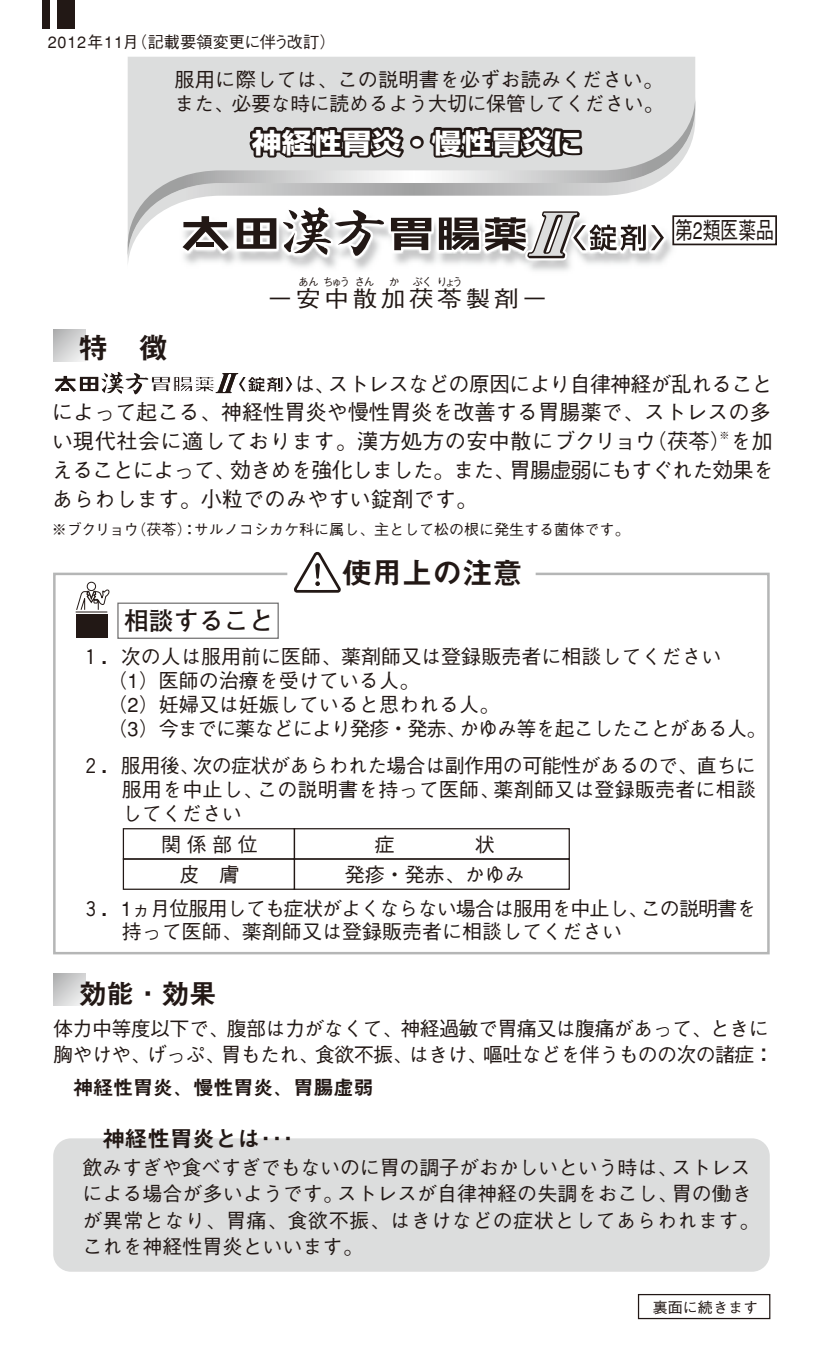
<style>
.page{position:relative;width:823px;height:1354px;background:#fff}
.page>*{position:absolute;margin:0;border:0;box-sizing:border-box;transform-origin:0 0}
.t1{font:30px "Midashi Go MB31";color:#221815}
.t2{font:27.5px "Midashi Go MB31";color:#221815}
.t3{font:700 27px "Shin Go";color:#fff;scale:1.11 1}
.t4{font:700 25px "Futo Go B101";color:#221815}
.t5{font:500 23.75px "Gothic BBB";color:#221815;scale:.75 1}
.t6{font:22.5px "Midashi Go MB31";color:#221815}
.t7{font:500 22.5px "Gothic BBB";letter-spacing:.13em;color:#221815;scale:1.11 1}
.t8{font:500 21.25px/28.8px "Gothic BBB";letter-spacing:-.005em;color:#221815;text-align:justify}
.t9{font:500 21.25px/28.8px "Gothic BBB";letter-spacing:-.045em;color:#221815}
.t10{font:500 20px/23.8px "Gothic BBB";color:#221815}
.t11{font:500 20px/26.2px "Gothic BBB";letter-spacing:-.03em;color:#221815}
.t12{font:500 20px/23.8px "Gothic BBB";letter-spacing:-.045em;color:#221815}
.t13{font:20px "Midashi Go MB31";color:#221815}
.t14{font:500 16.25px "Gothic BBB";color:#221815}
.t15{font:500 15px "Gothic BBB";color:#221815}
.t16{font:500 11.25px "Gothic BBB";letter-spacing:-.18em;color:#221815}
.t17{font:500 10px "Gothic BBB";color:#221815}
</style>
<div class="page">
<svg style="left:53px;top:572px;width:717px;height:383px"></svg>
<svg style="left:291px;top:551px;width:51px;height:43px"></svg>
<div style="left:123px;top:828px;width:172px;height:31px;border:1px solid #221815"></div>
<div style="left:123px;top:858px;width:172px;height:32px;border:1px solid #221815"></div>
<div style="left:293px;top:828px;width:276px;height:31px;border:1px solid #221815"></div>
<div style="left:293px;top:858px;width:276px;height:32px;border:1px solid #221815"></div>
<div style="left:117px;top:602px;width:161px;height:37px;border:1px solid #727171"></div>
<div style="left:53px;top:1138px;width:716px;height:133px;background:#dcdddd;border-radius:18px"></div>
<svg style="left:53px;top:329px;width:32px;height:32px"></svg>
<svg style="left:53px;top:973px;width:32px;height:32px"></svg>
<div style="left:87px;top:582px;width:9px;height:9px;border:1px solid #221815;border-radius:50%"></div>
<hr style="left:76px;top:611px;width:31px;height:1px;background:#221815">
<div style="left:76px;top:614px;width:31px;height:24px;background:#221815"></div>
<svg style="left:76px;top:587px;width:34px;height:24px"></svg>
<div style="left:637px;top:1294px;width:133px;height:25px;border:1px solid #221815"></div>
<svg style="left:55px;top:372px;width:237px;height:22px"></svg>
<div style="left:672px;top:215px;width:104px;height:30px;border:2px solid #221815"></div>
<div style="left:128px;top:57px;width:566px;height:40px;background:#dcdddd"></div>
<svg style="left:128px;top:97px;width:566px;height:162px"></svg>
<svg style="left:175px;top:108px;width:494px;height:163px"></svg>
<div style="left:43px;top:0;width:7px;height:28px;background:#221815"></div>
<div style="left:57px;top:0;width:17px;height:28px;background:#221815"></div>
<p class="t14" style="left:48px;top:33px;width:289px">2012年11月（記載要領変更に伴う改訂）</p>
<p class="t10" style="left:174px;top:68px;width:490px">服用に際しては、この説明書を必ずお読みください。また、必要な時に読めるよう大切に保管してください。</p>
<h3 class="t3" style="left:251px;top:124px;width:299px">神経性胃炎・慢性胃炎に</h3>
<p class="t16" style="left:298px;top:275px;width:167px">あんちゅうさん か ぶくりょう</p>
<p class="t7" style="left:267px;top:286px;width:253px">－安中散加茯苓製剤－</p>
<p class="t5" style="left:674px;top:217px;width:133px">第2類医薬品</p>
<h1 class="t1" style="left:78px;top:330px;width:91px">特　徴</h1>
<p class="t8" style="left:52px;top:370px;width:722px;text-indent:243px">は、ストレスなどの原因により自律神経が乱れることによって起こる、神経性胃炎や慢性胃炎を改善する胃腸薬で、ストレスの多い現代社会に適しております。漢方処方の安中散にブクリョウ（茯苓）を加</p>
<p class="t17" style="left:719px;top:429px;width:11px">※</p>
<p class="t9" style="left:52px;top:456px;width:723px">えることによって、効きめを強化しました。また、胃腸虚弱にもすぐれた効果をあらわします。小粒でのみやすい錠剤です。</p>
<p class="t15" style="left:52px;top:521px;width:578px">※ブクリョウ（茯苓）：サルノコシカケ科に属し、主として松の根に発生する菌体です。</p>
<h1 class="t1" style="left:342px;top:555px;width:181px">使用上の注意</h1>
<p class="t4" style="left:124px;top:606px;width:151px">相談すること</p>
<p class="t10" style="left:107px;top:646px;width:659px;text-indent:-27px">１．次の人は服用前に医師、薬剤師又は登録販売者に相談してください<br>（1）医師の治療を受けている人。<br>（2）妊婦又は妊娠していると思われる人。<br>（3）今までに薬などにより発疹・発赤、かゆみ等を起こしたことがある人。</p>
<p class="t10" style="left:122px;top:754px;width:635px;text-align:justify;text-indent:-41px">２．服用後、次の症状があらわれた場合は副作用の可能性があるので、直ちに服用を中止し、この説明書を持って医師、薬剤師又は登録販売者に相談してください</p>
<p class="t10" style="left:161px;top:829px;width:98px;line-height:30px;text-align:center">関係部位皮　膚</p>
<p class="t10" style="left:344px;top:863px;width:181px">発疹・発赤、かゆみ</p>
<p class="t12" style="left:122px;top:897px;width:635px;text-indent:-41px">３．1ヵ月位服用しても症状がよくならない場合は服用を中止し、この説明書を持って医師、薬剤師又は登録販売者に相談してください</p>
<h2 class="t2" style="left:79px;top:977px;width:139px">効能・効果</h2>
<p class="t11" style="left:53px;top:1016px;width:721px">体力中等度以下で、腹部は力がなくて、神経過敏で胃痛又は腹痛があって、ときに胸やけや、げっぷ、胃もたれ、食欲不振、はきけ、嘔吐などを伴うものの次の諸症：</p>
<p class="t13" style="left:53px;top:1075px;width:321px">　神経性胃炎、慢性胃炎、胃腸虚弱</p>
<p class="t6" style="left:102px;top:1125px;width:193px">神経性胃炎とは･･･</p>
<p class="t10" style="left:82px;top:1155px;width:678px;line-height:26.2px">飲みすぎや食べすぎでもないのに胃の調子がおかしいという時は、ストレスによる場合が多いようです。ストレスが自律神経の失調をおこし、胃の働きが異常となり、胃痛、食欲不振、はきけなどの症状としてあらわれます。これを神経性胃炎といいます。</p>
<p class="t15" style="left:652px;top:1298px;width:106px">裏面に続きます</p>
</div>
